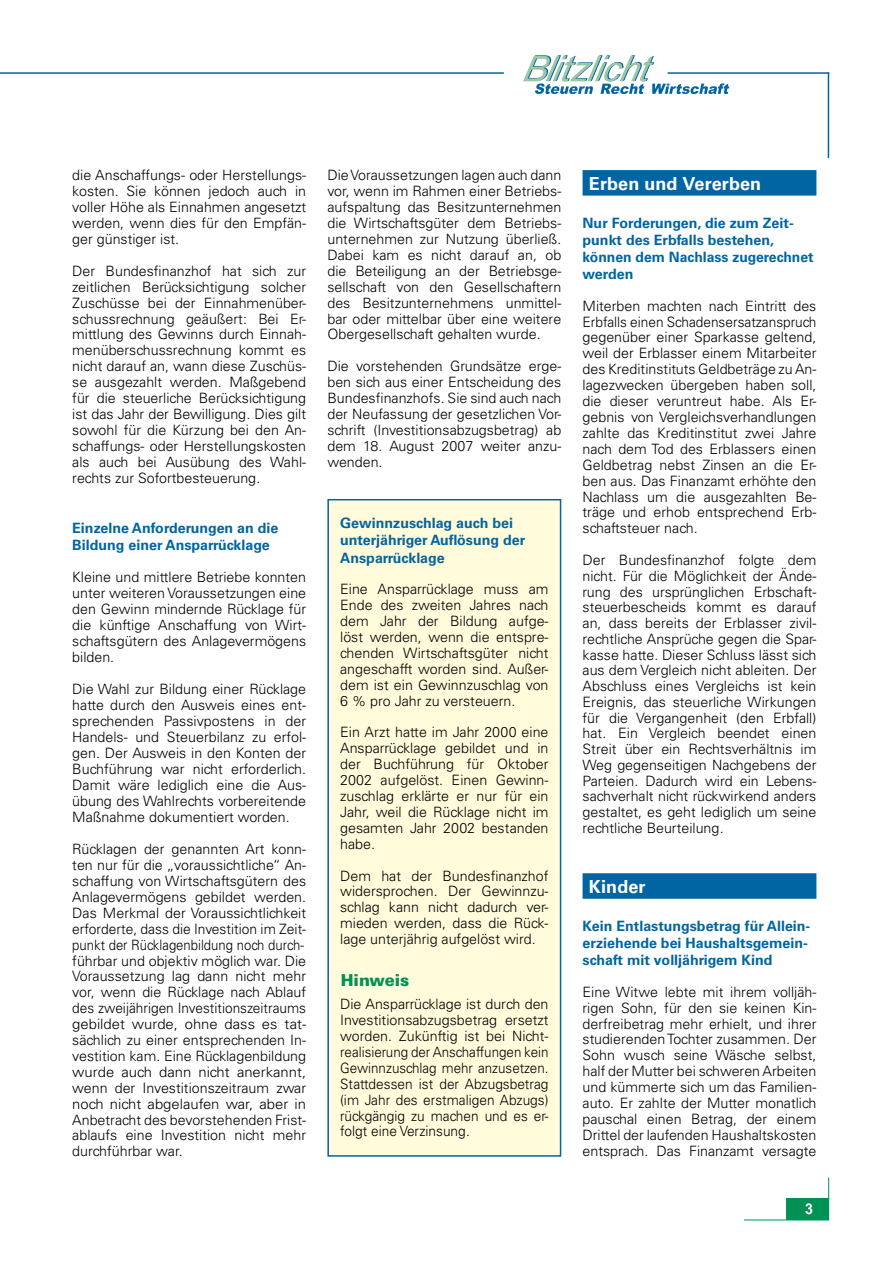
<style>
.page{position:relative;width:893px;height:1263px;background:#fff}
.page>*{position:absolute;margin:0;border:0;box-sizing:border-box;transform-origin:0 0}
.t1{font:700 18px "Univers LT Std";letter-spacing:.005em;color:#fff}
.t2{font:900 16.5px "Univers LT Std";color:#009154}
.t3{font:300 14.25px/15.9px "Univers LT Std";color:#000;text-align:justify}
.t4{font:700 14.25px/17.1px "Univers LT Std";color:#0065a2}
</style>
<div class="page">
<div style="left:786px;top:1199px;width:43px;height:21px;background:#009154"></div>
<svg style="left:805px;top:1203px;width:7px;height:11px"></svg>
<hr style="left:744px;top:1219px;width:85px;height:1px;background:#009154">
<hr style="left:828px;top:1177px;width:1px;height:43px;background:#009154">
<hr style="left:0;top:72px;width:504px;height:2px;background:#0065a2">
<hr style="left:668px;top:72px;width:161px;height:2px;background:#0065a2">
<hr style="left:828px;top:72px;width:1px;height:86px;background:#0065a2">
<svg style="left:523px;top:55px;width:206px;height:39px"></svg>
<div style="left:328px;top:500px;width:233px;height:656px;background:#fffbdb"></div>
<div style="left:327px;top:499px;width:234px;height:658px;border:2px solid #0065a2"></div>
<div style="left:583px;top:170px;width:233px;height:26px;background:#0065a2"></div>
<div style="left:583px;top:873px;width:233px;height:26px;background:#0065a2"></div>
<p class="t3" style="left:72px;top:167px;width:235px">die Anschaffungs- oder Herstellungs&shy;kosten. Sie können jedoch auch in voller Höhe als Einnahmen angesetzt werden, wenn dies für den Empfän&shy;ger günstiger ist.</p>
<p class="t3" style="left:72px;top:263px;width:235px">Der Bundesfinanzhof hat sich zur zeitlichen Berücksichtigung solcher Zuschüsse bei der Einnahmenüber&shy;schussrechnung geäußert: Bei Er&shy;mittlung des Gewinns durch Einnah&shy;menüberschussrechnung kommt es nicht darauf an, wann diese Zuschüs&shy;se ausgezahlt werden. Maßgebend für die steuerliche Berücksichtigung ist das Jahr der Bewilligung. Dies gilt sowohl für die Kürzung bei den An&shy;schaffungs- oder Herstellungskosten als auch bei Ausübung des Wahl&shy;rechts zur Sofortbesteuerung.</p>
<p class="t4" style="left:72px;top:519px;width:208px">Einzelne Anforderungen an die<br>Bildung einer Ansparrücklage</p>
<p class="t3" style="left:72px;top:569px;width:235px">Kleine und mittlere Betriebe konnten unter weiteren Voraussetzungen eine den Gewinn mindernde Rücklage für die künftige Anschaffung von Wirt&shy;schaftsgütern des Anlagevermögens bilden.</p>
<p class="t3" style="left:72px;top:681px;width:235px">Die Wahl zur Bildung einer Rücklage hatte durch den Ausweis eines ent&shy;sprechenden Passivpostens in der Handels- und Steuerbilanz zu erfol&shy;gen. Der Ausweis in den Konten der Buchführung war nicht erforderlich.<br>Damit wäre lediglich eine die Aus&shy;übung des Wahlrechts vorbereitende Maßnahme dokumentiert worden.</p>
<p class="t3" style="left:72px;top:841px;width:235px;text-align:left">Rücklagen der genannten Art konn&shy;ten nur für die „voraussichtliche“ An&shy;schaffung von Wirtschaftsgütern des Anlagevermögens gebildet werden.<br>Das Merkmal der Voraussichtlichkeit erforderte, dass die Investition im Zeit&shy;punkt der Rücklagenbildung noch durch&shy;führbar und objektiv möglich war. Die Voraussetzung lag dann nicht mehr vor, wenn die Rücklage nach Ablauf des zweijährigen Investitionszeitraums gebildet wurde, ohne dass es tat&shy;sächlich zu einer entsprechenden In&shy;vestition kam. Eine Rücklagenbildung wurde auch dann nicht anerkannt, wenn der Investitionszeitraum zwar noch nicht abgelaufen war, aber in Anbetracht des bevorstehenden Frist&shy;ablaufs eine Investition nicht mehr durchführbar war.</p>
<p class="t3" style="left:327px;top:167px;width:235px">Die Voraussetzungen lagen auch dann vor, wenn im Rahmen einer Betriebs&shy;aufspaltung das Besitzunternehmen die Wirtschaftsgüter dem Betriebs&shy;unternehmen zur Nutzung überließ.<br>Dabei kam es nicht darauf an, ob die Beteiligung an der Betriebsge&shy;sellschaft von den Gesellschaftern des Besitzunternehmens unmittel&shy;bar oder mittelbar über eine weitere Obergesellschaft gehalten wurde.</p>
<p class="t3" style="left:327px;top:358px;width:235px">Die vorstehenden Grundsätze erge&shy;ben sich aus einer Entscheidung des Bundesfinanzhofs. Sie sind auch nach der Neufassung der gesetzlichen Vor&shy;schrift (Investitionsabzugsbetrag) ab dem 18. August 2007 weiter anzu&shy;wenden.</p>
<p class="t4" style="left:340px;top:515px;width:187px">Gewinnzuschlag auch bei unterjähriger Auflösung der<br>Ansparrücklage</p>
<p class="t3" style="left:340px;top:581px;width:210px">Eine Ansparrücklage muss am Ende des zweiten Jahres nach dem Jahr der Bildung aufge&shy;löst werden, wenn die entspre&shy;chenden Wirtschaftsgüter nicht angeschafft worden sind. Außer&shy;dem ist ein Gewinnzuschlag von 6 % pro Jahr zu versteuern.</p>
<p class="t3" style="left:340px;top:724px;width:210px">Ein Arzt hatte im Jahr 2000 eine Ansparrücklage gebildet und in der Buchführung für Oktober 2002 aufgelöst. Einen Gewinn&shy;zuschlag erklärte er nur für ein Jahr, weil die Rücklage nicht im gesamten Jahr 2002 bestanden habe.</p>
<p class="t3" style="left:340px;top:867px;width:210px">Dem hat der Bundesfinanzhof widersprochen. Der Gewinnzu&shy;schlag kann nicht dadurch ver&shy;mieden werden, dass die Rück&shy;lage unterjährig aufgelöst wird.</p>
<p class="t2" style="left:341px;top:970px;width:70px">Hinweis</p>
<p class="t3" style="left:340px;top:996px;width:210px">Die Ansparrücklage ist durch den Investitionsabzugsbetrag ersetzt worden. Zukünftig ist bei Nicht&shy;realisierung der Anschaffungen kein Gewinnzuschlag mehr anzusetzen.<br>Stattdessen ist der Abzugsbetrag (im Jahr des erstmaligen Abzugs) rückgängig zu machen und es er&shy;folgt eine Verzinsung.</p>
<p class="t1" style="left:589px;top:173px;width:174px">Erben und Vererben</p>
<p class="t4" style="left:583px;top:214px;width:233px">Nur Forderungen, die zum Zeit&shy;punkt des Erbfalls bestehen, können dem Nachlass zugerechnet werden</p>
<p class="t3" style="left:583px;top:298px;width:235px">Miterben machten nach Eintritt des Erbfalls einen Schadensersatzanspruch gegenüber einer Sparkasse geltend, weil der Erblasser einem Mitarbeiter des Kreditinstituts Geldbeträge zu An&shy;lagezwecken übergeben haben soll, die dieser veruntreut habe. Als Er&shy;gebnis von Vergleichsverhandlungen zahlte das Kreditinstitut zwei Jahre nach dem Tod des Erblassers einen Geldbetrag nebst Zinsen an die Er&shy;ben aus. Das Finanzamt erhöhte den Nachlass um die ausgezahlten Be&shy;träge und erhob entsprechend Erb&shy;schaftsteuer nach.</p>
<p class="t3" style="left:583px;top:552px;width:235px">Der Bundesfinanzhof folgte dem nicht. Für die Möglichkeit der Ände&shy;rung des ursprünglichen Erbschaft&shy;steuerbescheids kommt es darauf an, dass bereits der Erblasser zivil&shy;rechtliche Ansprüche gegen die Spar&shy;kasse hatte. Dieser Schluss lässt sich aus dem Vergleich nicht ableiten. Der Abschluss eines Vergleichs ist kein Ereignis, das steuerliche Wirkungen für die Vergangenheit (den Erbfall) hat. Ein Vergleich beendet einen Streit über ein Rechtsverhältnis im Weg gegenseitigen Nachgebens der Parteien. Dadurch wird ein Lebens&shy;sachverhalt nicht rückwirkend anders gestaltet, es geht lediglich um seine rechtliche Beurteilung.</p>
<p class="t1" style="left:589px;top:876px;width:58px">Kinder</p>
<p class="t4" style="left:583px;top:917px;width:229px">Kein Entlastungsbetrag für Allein&shy;erziehende bei Haushaltsgemein&shy;schaft mit volljährigem Kind</p>
<p class="t3" style="left:583px;top:984px;width:235px">Eine Witwe lebte mit ihrem volljäh&shy;rigen Sohn, für den sie keinen Kin&shy;derfreibetrag mehr erhielt, und ihrer studierenden Tochter zusammen. Der Sohn wusch seine Wäsche selbst, half der Mutter bei schweren Arbeiten und kümmerte sich um das Familien&shy;auto. Er zahlte der Mutter monatlich pauschal einen Betrag, der einem Drittel der laufenden Haushaltskosten entsprach. Das Finanzamt versagte</p>
</div>
